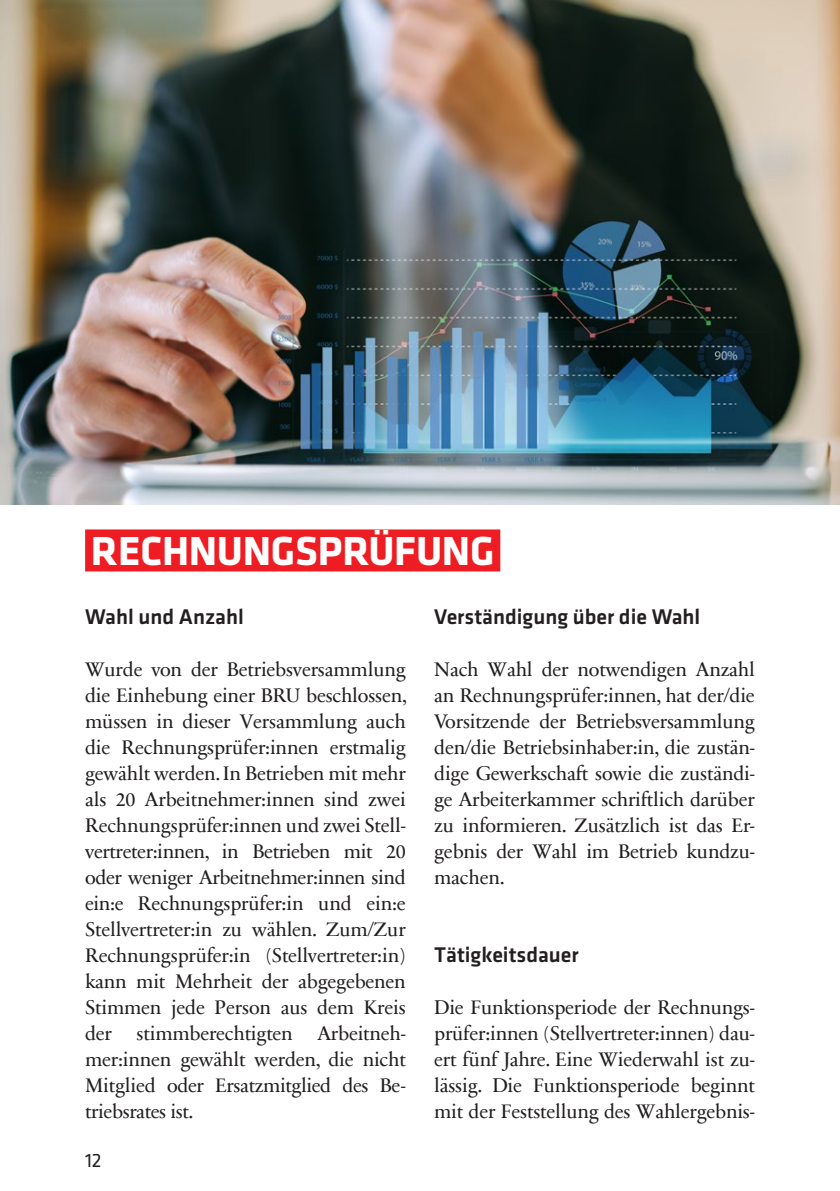
<style>
.page{position:relative;width:840px;height:1191px;background:#fff}
.page>*{position:absolute;margin:0;border:0;box-sizing:border-box;transform-origin:0 0}
.t1{font:700 42px "Klavika Basic";letter-spacing:-.005em;color:#fff}
.t2{font:500 22px "Klavika Basic";color:#231f20}
.t3{font:20px/26px "Sabon Next Com";letter-spacing:-.01em;color:#231f20;text-align:justify}
.t4{font:20px "Klavika Basic";color:#231f20}
</style>
<div class="page">
<div style="left:85px;top:529px;width:415px;height:42px;background:#ee1d23"></div>
<img style="left:0;top:0;width:839px;height:505px">
<h1 class="t1" style="left:91px;top:520px;width:405px">RECHNUNGSPRÜFUNG</h1>
<p class="t2" style="left:85px;top:602px;width:160px">Wahl und Anzahl</p>
<p class="t3" style="left:85px;top:655px;width:323px">Wurde von der Betriebsversammlung die Einhebung einer BRU beschlossen, müssen in dieser Versammlung auch die Rechnungsprüfer:innen erstmalig gewählt werden. In Betrieben mit mehr als 20 Arbeitnehmer:innen sind zwei Rechnungsprüfer:innen und zwei Stell&shy;vertreter:innen, in Betrieben mit 20 oder weniger Arbeitnehmer:innen sind ein:e Rechnungsprüfer:in und ein:e Stellvertreter:in zu wählen. Zum/Zur Rechnungsprüfer:in (Stellvertreter:in) kann mit Mehrheit der abgegebenen Stimmen jede Person aus dem Kreis der stimmberechtigten Arbeitneh&shy;mer:innen gewählt werden, die nicht Mitglied oder Ersatzmitglied des Be&shy;triebsrates ist.</p>
<p class="t4" style="left:85px;top:1147px;width:18px">12</p>
<p class="t2" style="left:434px;top:602px;width:267px">Verständigung über die Wahl</p>
<p class="t3" style="left:434px;top:655px;width:322px">Nach Wahl der notwendigen Anzahl an Rechnungsprüfer:innen, hat der/die Vorsitzende der Betriebsversammlung den/die Betriebsinhaber:in, die zustän&shy;dige Gewerkschaft sowie die zuständi&shy;ge Arbeiterkammer schriftlich darüber zu informieren. Zusätzlich ist das Er&shy;gebnis der Wahl im Betrieb kundzu&shy;machen.</p>
<p class="t2" style="left:434px;top:940px;width:146px">Tätigkeitsdauer</p>
<p class="t3" style="left:434px;top:993px;width:322px">Die Funktionsperiode der Rechnungs&shy;prüfer:innen (Stellvertreter:innen) dau&shy;ert fünf Jahre. Eine Wiederwahl ist zu&shy;lässig. Die Funktionsperiode beginnt mit der Feststellung des Wahlergebnis-</p>
</div>
